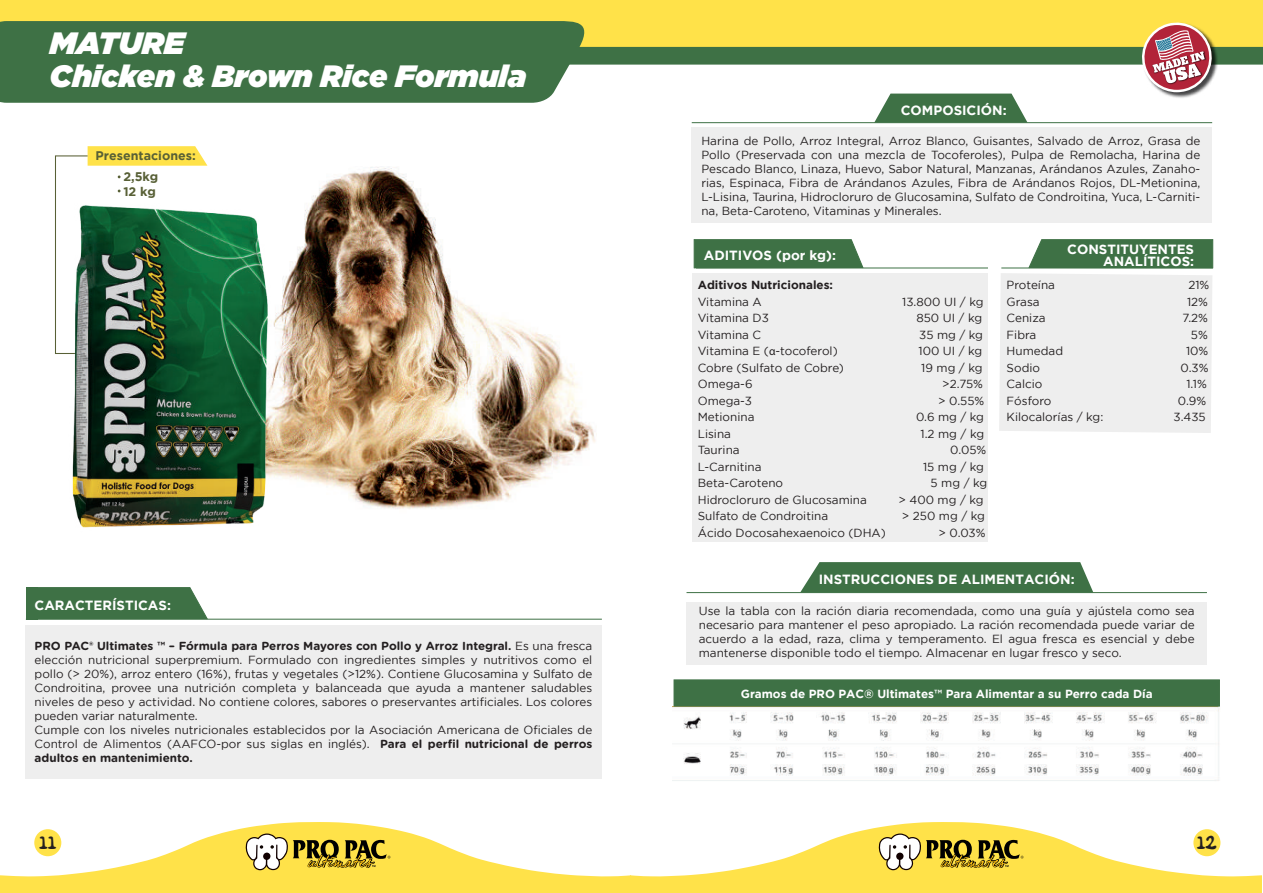
<style>
.page{position:relative;width:1263px;height:893px;background:#fff}
.page>*{position:absolute;margin:0;border:0;box-sizing:border-box;transform-origin:0 0}
.t1{font:italic 900 30.9px/33px "Gotham";color:#fff}
.t2{font:17.7px "Simpsonfont";color:#231f20}
.t3{font:700 13.35px/12px "Gotham";color:#fff;text-align:right}
.t4{font:700 12.45px/20.4px "Gotham";color:#586036}
.t5{font:11.7px/14.1px "Gotham";color:#231f20;text-align:justify}
.t6{font:700 11.7px "Gotham Rounded";color:#231f20}
.t7{font:700 11.7px "Gotham";color:#fff}
.t8{font:700 11.7px "Gotham";color:#231f20}
.s1{font-family:"Gotham";font-weight:400}
.s2{font-family:"Gotham Rounded";font-weight:700}
.s3{font-family:"Myriad Pro"}
</style>
<div class="page">
<img style="left:207px;top:165px;width:389px;height:344px">
<div style="left:0;top:0;width:1263px;height:48px;background:#ffe249"></div>
<div style="left:0;top:21px;width:564px;height:82px;background:#3e7145"></div>
<div style="left:26px;top:626px;width:576px;height:153px;background:#eee"></div>
<img style="left:673px;top:707px;width:547px;height:74px">
<div style="left:673px;top:679px;width:547px;height:28px;background:#3e7145;border:1px solid #3e7145"></div>
<div style="left:692px;top:128px;width:520px;height:95px;background:#eee"></div>
<svg style="left:800px;top:562px;width:293px;height:30px;background:#497950"></svg>
<hr style="left:686px;top:592px;width:521px;height:1px;background:#3e7145">
<svg style="left:37px;top:587px;width:172px;height:32px;background:#497950"></svg>
<hr style="left:26px;top:619px;width:576px;height:1px;background:#3e7145">
<svg style="left:564px;top:21px;width:699px;height:102px"></svg>
<svg style="left:55px;top:146px;width:152px;height:208px"></svg>
<div style="left:686px;top:602px;width:521px;height:62px;background:#eee"></div>
<div style="left:693px;top:274px;width:295px;height:268px;background:#eee"></div>
<svg style="left:999px;top:239px;width:215px;height:194px;background:#d9dfda"></svg>
<svg style="left:693px;top:239px;width:171px;height:30px;background:#46774d"></svg>
<hr style="left:696px;top:268px;width:292px;height:1px;background:#3e7145">
<hr style="left:1001px;top:268px;width:212px;height:1px;background:#3e7145">
<div style="left:26px;top:587px;width:11px;height:33px;background:#3e7145"></div>
<svg style="left:0;top:822px;width:1262px;height:71px"></svg>
<img style="left:57px;top:193px;width:228px;height:335px">
<h1 class="t1" style="left:50px;top:26px;width:478px">MATURE<br>Chicken &amp; Brown Rice Formula</h1>
<p class="t4" style="left:123px;top:145px;width:74px;text-indent:-28px">Presentaciones:<br>2,5kg</p>
<p class="t4" style="left:123px;top:181px;width:34px">12 kg</p>
<p class="t3" style="left:35px;top:599px;width:138px">CARACTERÍSTICAS:</p>
<p class="t6" style="left:35px;top:637px;width:559px">PRO PAC® Ultimates ™ – Fórmula para Perros Mayores con Pollo y Arroz Integral. <span class="s1">Es una fresca</span></p>
<p class="t5" style="left:35px;top:653px;width:559px;text-align:left">elección nutricional superpremium. Formulado con ingredientes simples y nutritivos como el pollo (&gt; 20%), arroz entero (16%), frutas y vegetales (&gt;12%). Contiene Glucosamina y Sulfato de Condroitina, provee una nutrición completa y balanceada que ayuda a mantener saludables niveles de peso y actividad. No contiene colores, sabores o preservantes artificiales. Los colores pueden variar naturalmente.<br>Cumple con los niveles nutricionales establecidos por la Asociación Americana de Oficiales de Control de Alimentos (AAFCO-por sus siglas en inglés). <span class="s2">Para el perfil nutricional de perros</span></p>
<p class="t6" style="left:35px;top:750px;width:160px">adultos en mantenimiento.</p>
<p class="t3" style="left:901px;top:104px;width:107px">COMPOSICIÓN:</p>
<p class="t5" style="left:701px;top:133px;width:500px">Harina de Pollo, Arroz Integral, Arroz Blanco, Guisantes, Salvado de Arroz, Grasa de Pollo (Preservada con una mezcla de Tocoferoles), Pulpa de Remolacha, Harina de Pescado Blanco, Linaza, Huevo, Sabor Natural, Manzanas, Arándanos Azules, Zanaho&shy;rias, Espinaca, Fibra de Arándanos Azules, Fibra de Arándanos Rojos, DL-Metionina, L-Lisina, Taurina, Hidrocloruro de Glucosamina, Sulfato de Condroitina, Yuca, L-Carniti&shy;na, Beta-Caroteno, Vitaminas y Minerales.</p>
<p class="t3" style="left:704px;top:249px;width:134px">ADITIVOS (por kg):</p>
<p class="t8" style="left:698px;top:278px;width:137px">Aditivos Nutricionales:</p>
<p class="t5" style="left:698px;top:294px;width:66px">Vitamina A</p>
<p class="t5" style="left:902px;top:294px;width:83px">13.800 UI / kg</p>
<p class="t5" style="left:698px;top:311px;width:73px">Vitamina D3</p>
<p class="t5" style="left:916px;top:311px;width:67px">850 UI / kg</p>
<p class="t5" style="left:698px;top:327px;width:65px">Vitamina C</p>
<p class="t5" style="left:919px;top:327px;width:65px">35 mg / kg</p>
<p class="t5" style="left:698px;top:344px;width:141px">Vitamina E (<span class="s3">α</span>-tocoferol)</p>
<p class="t5" style="left:918px;top:344px;width:65px">100 UI / kg</p>
<p class="t5" style="left:698px;top:360px;width:148px">Cobre (Sulfato de Cobre)</p>
<p class="t5" style="left:921px;top:360px;width:63px">19 mg / kg</p>
<p class="t5" style="left:698px;top:377px;width:56px">Omega-6</p>
<p class="t5" style="left:942px;top:377px;width:42px">&gt;2.75%</p>
<p class="t5" style="left:698px;top:393px;width:56px">Omega-3</p>
<p class="t5" style="left:938px;top:393px;width:48px">&gt; 0.55%</p>
<p class="t5" style="left:698px;top:410px;width:58px">Metionina</p>
<p class="t5" style="left:916px;top:410px;width:70px">0.6 mg / kg</p>
<p class="t5" style="left:698px;top:426px;width:35px">Lisina</p>
<p class="t5" style="left:920px;top:426px;width:65px">1.2 mg / kg</p>
<p class="t5" style="left:698px;top:443px;width:43px">Taurina</p>
<p class="t5" style="left:950px;top:443px;width:38px">0.05%</p>
<p class="t5" style="left:698px;top:459px;width:65px">L-Carnitina</p>
<p class="t5" style="left:923px;top:459px;width:62px">15 mg / kg</p>
<p class="t5" style="left:698px;top:476px;width:87px">Beta-Caroteno</p>
<p class="t5" style="left:930px;top:476px;width:58px">5 mg / kg</p>
<p class="t5" style="left:698px;top:492px;width:171px">Hidrocloruro de Glucosamina</p>
<p class="t5" style="left:898px;top:492px;width:87px">&gt; 400 mg / kg</p>
<p class="t5" style="left:698px;top:509px;width:132px">Sulfato de Condroitina</p>
<p class="t5" style="left:902px;top:509px;width:85px">&gt; 250 mg / kg</p>
<p class="t5" style="left:698px;top:525px;width:190px">Ácido Docosahexaenoico (DHA)</p>
<p class="t5" style="left:938px;top:525px;width:48px">&gt; 0.03%</p>
<p class="t3" style="left:1067px;top:243px;width:128px">CONSTITUYENTES<br>ANALÍTICOS:</p>
<p class="t5" style="left:1007px;top:278px;width:50px">Proteína</p>
<p class="t5" style="left:1188px;top:278px;width:22px">21%</p>
<p class="t5" style="left:1007px;top:294px;width:34px">Grasa</p>
<p class="t5" style="left:1187px;top:294px;width:22px">12%</p>
<p class="t5" style="left:1007px;top:311px;width:41px">Ceniza</p>
<p class="t5" style="left:1182px;top:311px;width:27px">7.2%</p>
<p class="t5" style="left:1007px;top:327px;width:31px">Fibra</p>
<p class="t5" style="left:1191px;top:327px;width:18px">5%</p>
<p class="t5" style="left:1007px;top:344px;width:58px">Humedad</p>
<p class="t5" style="left:1186px;top:344px;width:24px">10%</p>
<p class="t5" style="left:1007px;top:360px;width:35px">Sodio</p>
<p class="t5" style="left:1180px;top:360px;width:29px">0.3%</p>
<p class="t5" style="left:1007px;top:377px;width:37px">Calcio</p>
<p class="t5" style="left:1186px;top:377px;width:22px">1.1%</p>
<p class="t5" style="left:1007px;top:393px;width:46px">Fósforo</p>
<p class="t5" style="left:1178px;top:393px;width:30px">0.9%</p>
<p class="t5" style="left:1007px;top:410px;width:98px">Kilocalorías / kg:</p>
<p class="t5" style="left:1173px;top:410px;width:34px">3.435</p>
<p class="t3" style="left:819px;top:573px;width:257px">INSTRUCCIONES DE ALIMENTACIÓN:</p>
<p class="t5" style="left:699px;top:603px;width:497px">Use la tabla con la ración diaria recomendada, como una guía y ajústela como sea necesario para mantener el peso apropiado. La ración recomendada puede variar de acuerdo a la edad, raza, clima y temperamento. El agua fresca es esencial y debe mantenerse disponible todo el tiempo. Almacenar en lugar fresco y seco.</p>
<p class="t7" style="left:741px;top:687px;width:413px">Gramos de PRO PAC® Ultimates™ Para Alimentar a su Perro cada Día</p>
<h2 class="t2" style="left:39px;top:829px;width:19px">11</h2>
<h2 class="t2" style="left:1197px;top:829px;width:22px">12</h2>
</div>
